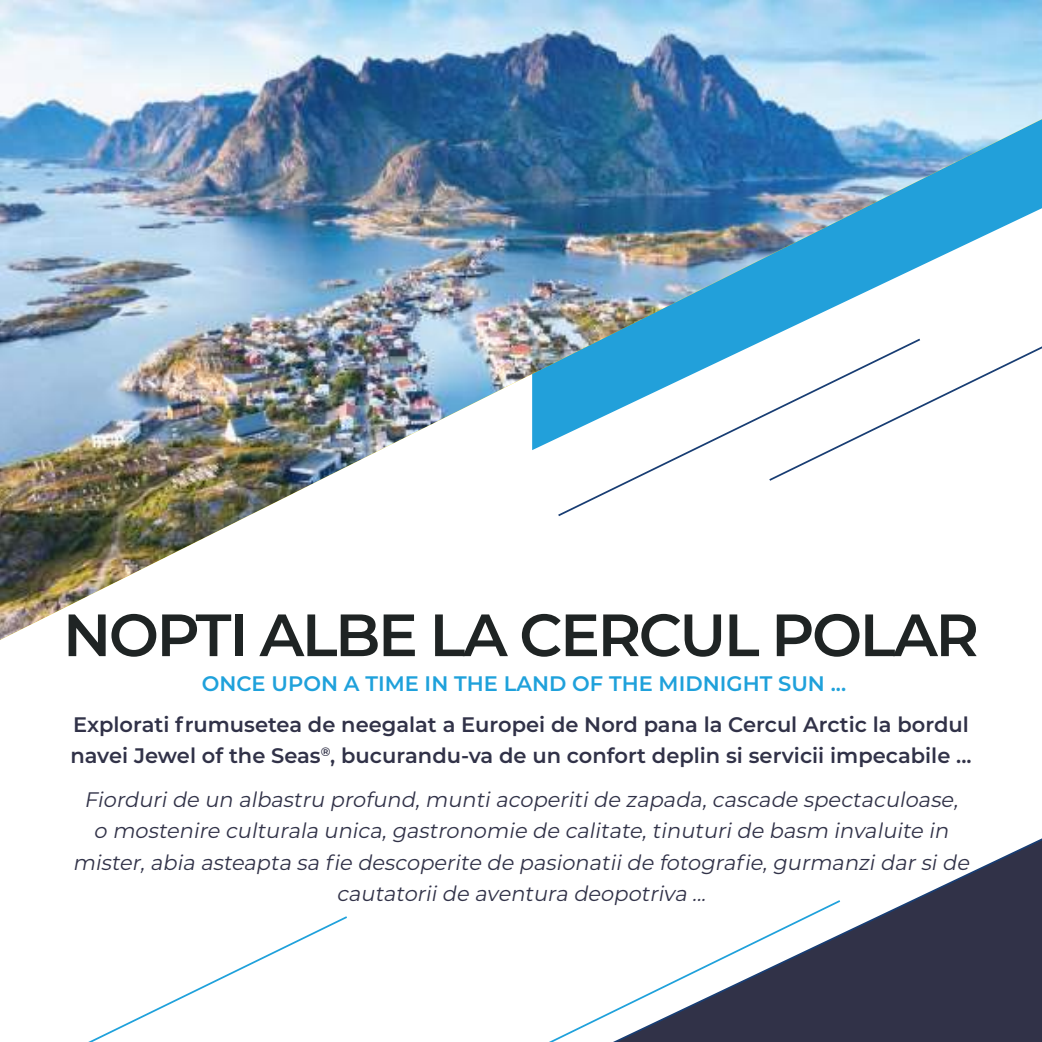
<style>
.page{position:relative;width:1042px;height:1042px;background:#fff}
.page>*{position:absolute;margin:0;border:0;box-sizing:border-box;transform-origin:0 0}
.t1{font:600 59.5px "Montserrat";letter-spacing:-.04em;color:#1f2424}
.t2{font:italic 21px/31.5px "Montserrat";color:#313248;text-align:center}
.t3{font:600 21px/31.5px "Montserrat";color:#313248}
.t4{font:600 21px "Montserrat";color:#1fa1db}
</style>
<div class="page">
<svg style="left:842px;top:838px;width:200px;height:204px"></svg>
<img style="left:0;top:0;width:1042px;height:640px">
<svg style="left:556px;top:337px;width:366px;height:181px"></svg>
<svg style="left:88px;top:929px;width:232px;height:113px"></svg>
<svg style="left:767px;top:302px;width:275px;height:180px"></svg>
<svg style="left:320px;top:900px;width:522px;height:142px"></svg>
<h1 class="t1" style="left:63px;top:593px;width:917px">NOPTI ALBE LA CERCUL POLAR</h1>
<p class="t4" style="left:202px;top:669px;width:646px">ONCE UPON A TIME IN THE LAND OF THE MIDNIGHT SUN ...</p>
<p class="t3" style="left:70px;top:707px;width:902px">Explorati frumusetea de neegalat a Europei de Nord pana la Cercul Arctic la bordul navei Jewel of the Seas<sup>®</sup>, bucurandu-va de un confort deplin si servicii impecabile ...</p>
<p class="t2" style="left:73px;top:783px;width:902px">Fiorduride un albastru profund,muntiacoperitide zapada,cascade spectaculoase, o mostenire culturala unica,gastronomie de calitate,tinuturide basm invaluite in mister,abia asteapta sa fie descoperite de pasionatiide fotografie,gurmanzidarside cautatoriide aventura deopotriva ...</p>
</div>
